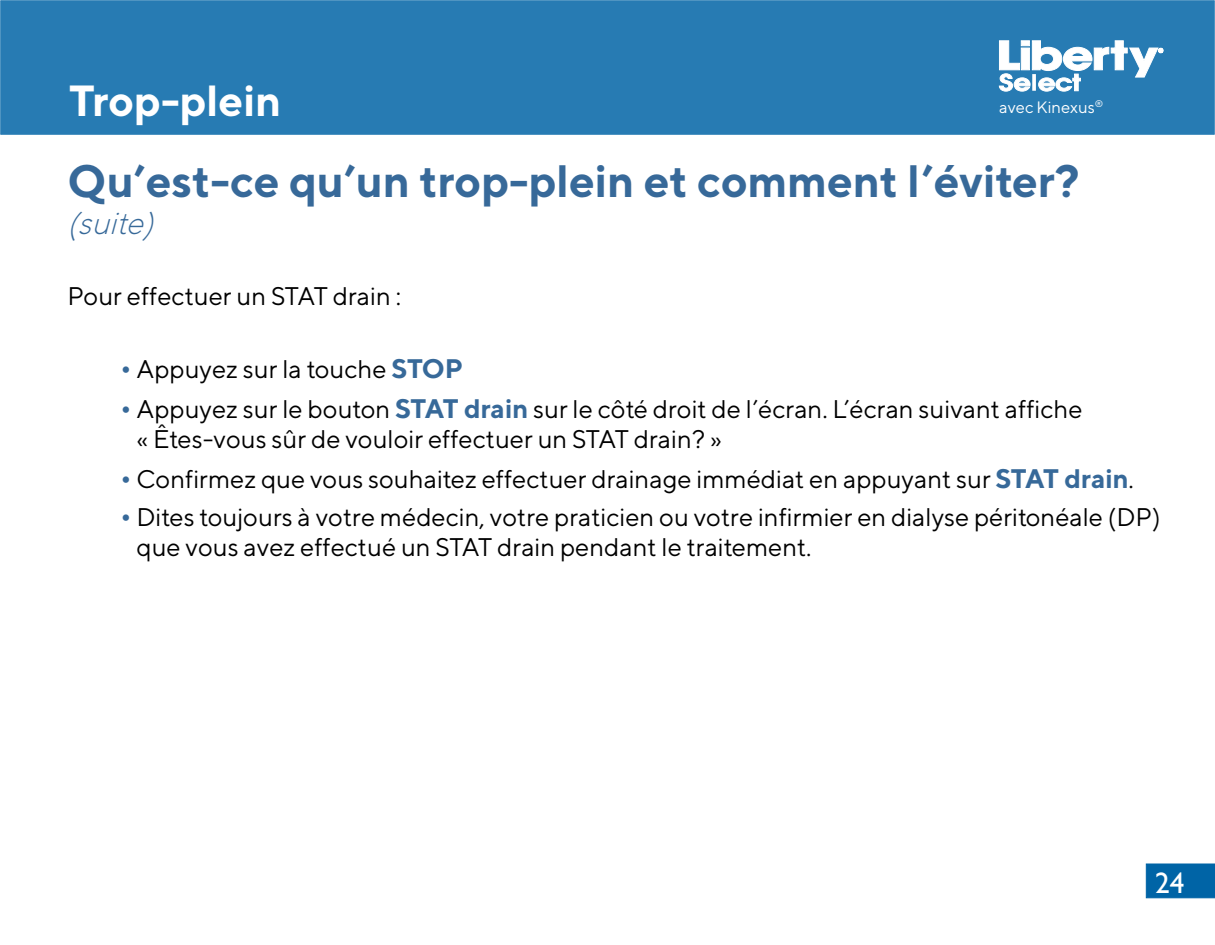
<style>
.page{position:relative;width:1215px;height:945px;background:#fff}
.page>*{position:absolute;margin:0;border:0;box-sizing:border-box;transform-origin:0 0}
.t1{font:700 45.3px "TT Norms";color:#376999}
.t2{font:700 43.5px "TT Norms";color:#fff}
.t3{font:italic 300 31.05px "TT Norms";color:#376999}
.t4{font:29.25px "Gill Sans";color:#fff}
.t5{font:25.5px/30.6px "TT Norms";color:#000}
.t6{font:16.5px "TT Norms";color:#fff}
.s1{font-family:"Times New Roman";color:#376999}
.s2{font-weight:700;font-size:26.85px;color:#376999}
</style>
<div class="page">
<div style="left:1px;top:1px;width:1213px;height:133px;background:#277bb3"></div>
<svg style="left:999px;top:41px;width:164px;height:50px"></svg>
<div style="left:1146px;top:864px;width:69px;height:34px;background:#0064a6"></div>
<h2 class="t2" style="left:69px;top:73px;width:214px">Trop-plein</h2>
<h1 class="t1" style="left:68px;top:152px;width:1014px">Qu’est-ce qu’un trop-plein et comment l’éviter?</h1>
<p class="t3" style="left:68px;top:204px;width:97px">(suite)</p>
<p class="t6" style="left:999px;top:97px;width:106px">avec Kinexus<sup>®</sup></p>
<p class="t5" style="left:68px;top:280px;width:335px">Pour effectuer un STAT drain :</p>
<p class="t5" style="left:122px;top:353px;width:343px"><span class="s1">•</span> Appuyez sur la touche <span class="s2">STOP</span></p>
<p class="t5" style="left:136px;top:393px;width:948px;text-indent:-15px"><span class="s1">•</span> Appuyez sur le bouton <span class="s2">STAT drain</span> sur le côté droit de l’écran. L’écran suivant affiche « Êtes-vous sûr de vouloir effectuer un STAT drain? »</p>
<p class="t5" style="left:122px;top:463px;width:1014px"><span class="s1">•</span> Confirmez que vous souhaitez effectuer drainage immédiat en appuyant sur <span class="s2">STAT drain</span>.</p>
<p class="t5" style="left:136px;top:501px;width:1026px;text-indent:-15px"><span class="s1">•</span> Dites toujours à votre médecin, votre praticien ou votre infirmier en dialyse péritonéale (DP) que vous avez effectué un STAT drain pendant le traitement.</p>
<p class="t4" style="left:1155px;top:866px;width:31px">24</p>
</div>
